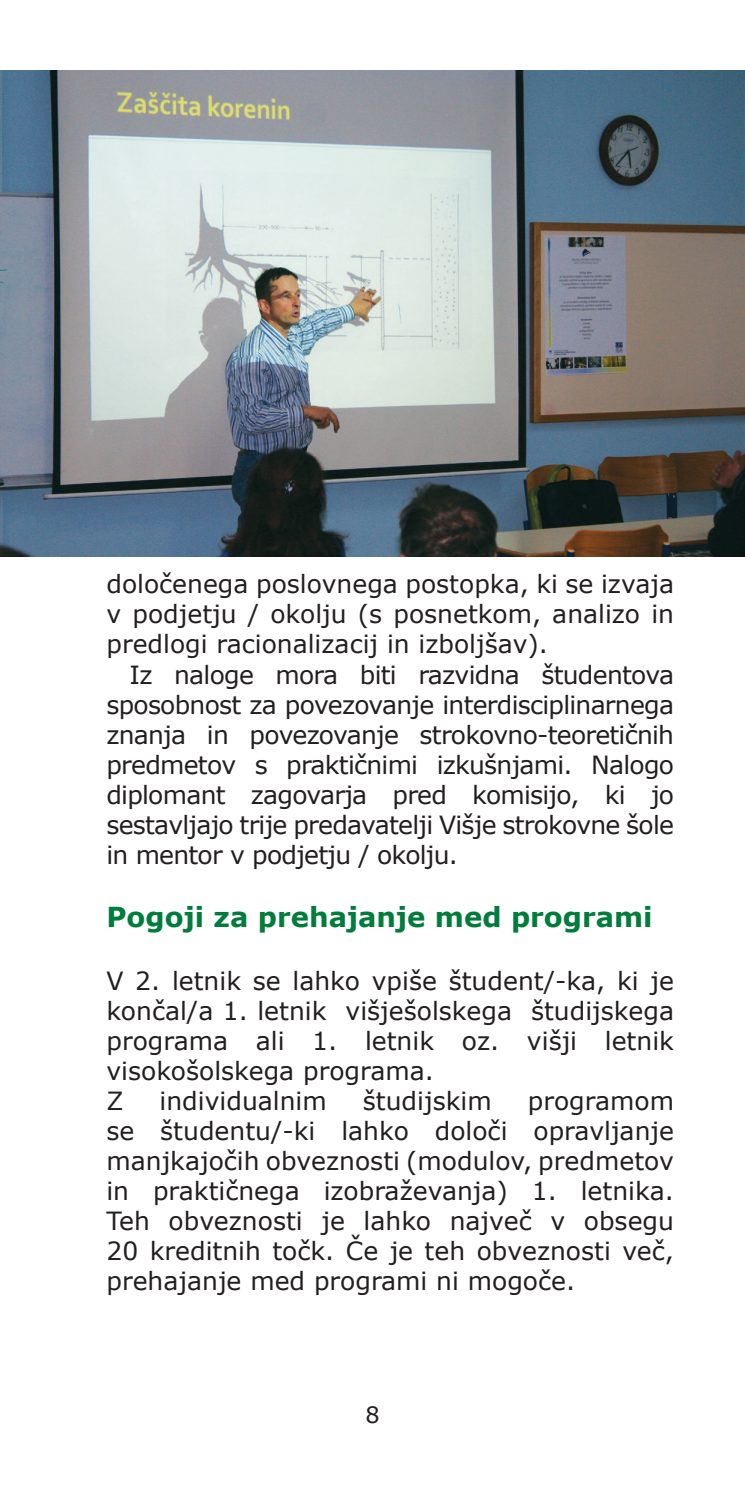
<style>
.page{position:relative;width:745px;height:1489px;background:#fff}
.page>*{position:absolute;margin:0;border:0;box-sizing:border-box;transform-origin:0 0}
.t1{font:700 27.5px "Verdana";color:#007c3b}
.t2{font:25px/30px "Verdana";color:#231f20;text-align:justify}
.t3{font:22.5px "Verdana";color:#231f20}
</style>
<div class="page">
<img style="left:0;top:71px;width:744px;height:485px">
<p class="t2" style="left:106px;top:569px;width:568px">določenega poslovnega postopka, ki se izvaja v podjetju / okolju (s posnetkom, analizo in predlogi racionalizacij in izboljšav).</p>
<p class="t2" style="left:106px;top:659px;width:568px;text-indent:23px">Iz naloge mora biti razvidna študentova sposobnost za povezovanje interdisciplinarnega znanja in povezovanje strokovno-teoretičnih predmetov s praktičnimi izkušnjami. Nalogo diplomant zagovarja pred komisijo, ki jo sestavljajo trije predavatelji Višje strokovne šole in mentor v podjetju / okolju.</p>
<p class="t1" style="left:106px;top:897px;width:547px">Pogoji za prehajanje med programi</p>
<p class="t2" style="left:106px;top:965px;width:568px;text-align:left">V 2. letnik se lahko vpiše študent/-ka, ki je končal/a 1. letnik višješolskega študijskega programa ali 1. letnik oz. višji letnik visokošolskega programa.<br>Z</p>
<p class="t2" style="left:159px;top:1085px;width:169px">individualnim</p>
<p class="t2" style="left:362px;top:1085px;width:130px">študijskim</p>
<p class="t2" style="left:106px;top:1085px;width:568px;text-indent:421px">programom se študentu/-ki lahko določi opravljanje manjkajočih obveznosti (modulov, predmetov in praktičnega izobraževanja) 1. letnika.<br>Teh obveznosti je lahko največ v obsegu 20 kreditnih točk. Če je teh obveznosti več, prehajanje med programi ni mogoče.</p>
<p class="t3" style="left:365px;top:1398px;width:16px">8</p>
</div>
